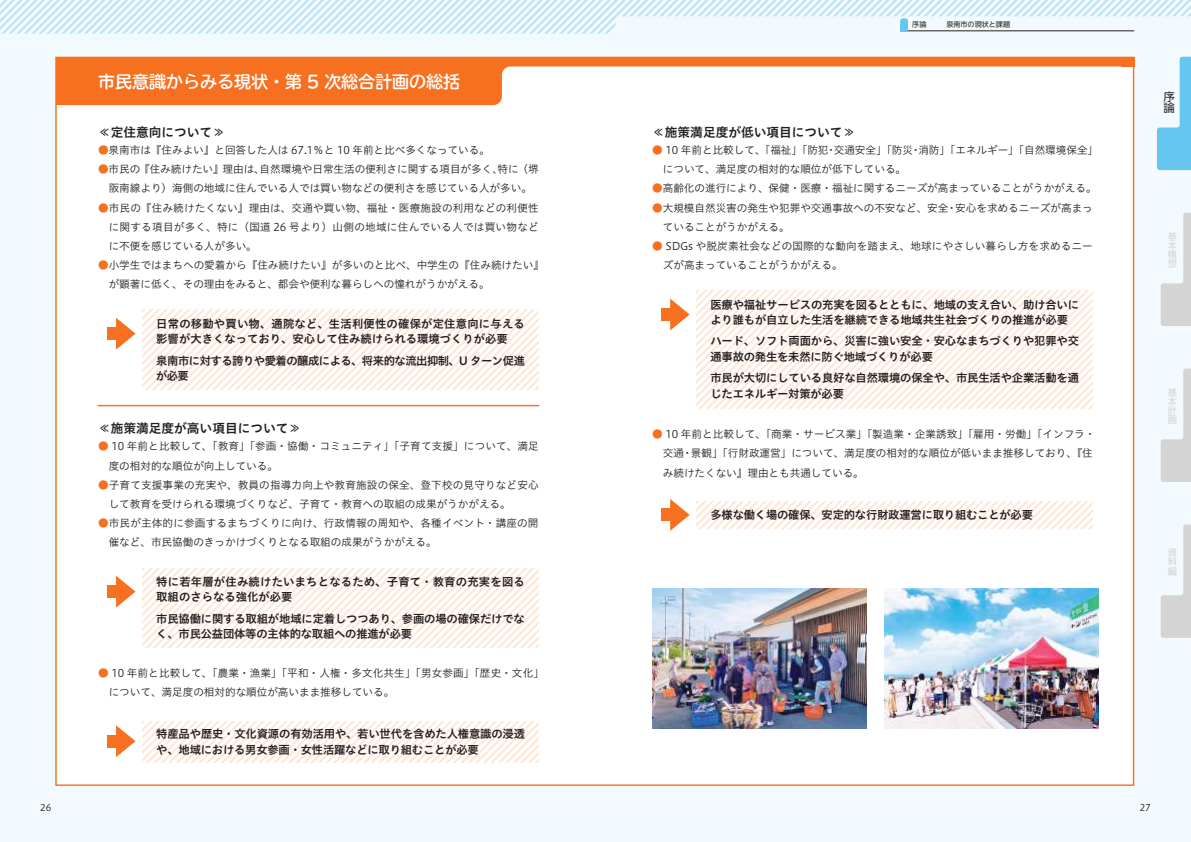
<style>
.page{position:relative;width:1191px;height:842px;background:#f2fafe}
.page>*{position:absolute;margin:0;border:0;box-sizing:border-box;transform-origin:0 0}
.t1{font:700 17px "TBUDR Go Std";color:#fff}
.t2{font:12.8px "Hiragino UD Sans Std N W6";letter-spacing:-.005em;color:#241f1f}
.t3{font:11.3px/15.6px "Hiragino UD Sans Std N W6";letter-spacing:-.015em;color:#241f1f}
.t4{font:11.3px/15.6px "Hiragino UD Sans Std N W6";letter-spacing:.015em;color:#241f1f}
.t5{font:11.3px/15.6px "Hiragino UD Sans Std N W6";letter-spacing:-.045em;color:#241f1f}
.t6{font:11.3px/11.3px "UD Shin Go NT Pro";color:#241f1f}
.t7{font:10.6px/19.1px "Hiragino UD Sans Std N W3";letter-spacing:-.005em;color:#241f1f}
.t8{font:9.2px/9.2px "UD Shin Go NT Pro";color:#d5d4d5;text-align:justify}
.t9{font:9.2px "Hiragino UD Sans Std N W3";color:#241f1f}
.t10{font:7.1px "UD Shin Go NT Pro";color:#241f1f}
.s1{color:#f67020}
</style>
<div class="page">
<svg style="left:0;top:0;width:1191px;height:34px"></svg>
<svg style="left:1160px;top:213px;width:31px;height:113px"></svg>
<svg style="left:1160px;top:369px;width:31px;height:113px"></svg>
<svg style="left:1160px;top:524px;width:31px;height:114px"></svg>
<svg style="left:1157px;top:57px;width:34px;height:113px"></svg>
<div style="left:55px;top:57px;width:1079px;height:729px;background:#fff;border:1px solid #f67020"></div>
<svg style="left:142px;top:310px;width:397px;height:79px"></svg>
<svg style="left:142px;top:568px;width:397px;height:80px"></svg>
<svg style="left:142px;top:721px;width:397px;height:41px"></svg>
<svg style="left:76px;top:57px;width:1058px;height:48px;fill:#f67020"></svg>
<div style="left:107px;top:328px;width:14px;height:12px;background:#f67020"></div>
<svg style="left:116px;top:318px;width:20px;height:32px"></svg>
<div style="left:107px;top:585px;width:14px;height:13px;background:#f67020"></div>
<svg style="left:116px;top:576px;width:20px;height:32px"></svg>
<div style="left:107px;top:735px;width:14px;height:12px;background:#f67020"></div>
<svg style="left:116px;top:725px;width:20px;height:32px"></svg>
<div style="left:56px;top:57px;width:20px;height:48px;background:#f67020"></div>
<hr style="left:98px;top:405px;width:441px;height:1px;background:#f67020">
<svg style="left:696px;top:291px;width:397px;height:117px"></svg>
<svg style="left:696px;top:501px;width:397px;height:27px"></svg>
<div style="left:661px;top:308px;width:14px;height:13px;background:#f67020"></div>
<svg style="left:670px;top:299px;width:19px;height:31px"></svg>
<div style="left:661px;top:509px;width:14px;height:12px;background:#f67020"></div>
<svg style="left:670px;top:499px;width:19px;height:32px"></svg>
<div style="left:1121px;top:57px;width:13px;height:9px;background:#f67020"></div>
<img style="left:652px;top:588px;width:214px;height:140px">
<img style="left:884px;top:588px;width:214px;height:140px">
<h1 class="t1" style="left:98px;top:67px;width:363px">市民意識からみる現状・第 5 次総合計画の総括</h1>
<p class="t2" style="left:98px;top:122px;width:128px">≪定住意向について≫</p>
<p class="t7" style="left:98px;top:140px;width:393px"><span class="s1">●</span>泉南市は『住みよい』と回答した人は 67.1％と 10 年前と比べ多くなっている。</p>
<p class="t7" style="left:98px;top:159px;width:442px;text-align:center"><span class="s1">●</span>市民の『住み続けたい』理由は、自然環境や日常生活の便利さに関する項目が多く、特に（堺阪南線より）海側の地域に住んでいる人では買い物などの便利さを感じている人が多い。</p>
<p class="t7" style="left:109px;top:197px;width:432px;text-align:justify;text-indent:-11px"><span class="s1">●</span>市民の『住み続けたくない』理由は、交通や買い物、福祉・医療施設の利用などの利便性に関する項目が多く、特に（国道 26 号より）山側の地域に住んでいる人では買い物などに不便を感じている人が多い。</p>
<p class="t7" style="left:109px;top:255px;width:437px;text-indent:-11px"><span class="s1">●</span>小学生ではまちへの愛着から『住み続けたい』が多いのと比べ、中学生の『住み続けたい』が顕著に低く、その理由をみると、都会や便利な暮らしへの憧れがうかがえる。</p>
<p class="t3" style="left:156px;top:315px;width:370px">日常の移動や買い物、通院など、生活利便性の確保が定住意向に与える影響が大きくなっており、安心して住み続けられる環境づくりが必要</p>
<p class="t5" style="left:156px;top:352px;width:370px">泉南市に対する誇りや愛着の醸成による、将来的な流出抑制、U ターン促進が必要</p>
<p class="t2" style="left:98px;top:418px;width:205px">≪施策満足度が高い項目について≫</p>
<p class="t7" style="left:109px;top:436px;width:431px;text-indent:-11px"><span class="s1">●</span> 10 年前と比較して、「教育」「参画・協働・コミュニティ」「子育て支援」について、満足度の相対的な順位が向上している。</p>
<p class="t7" style="left:109px;top:474px;width:431px;text-indent:-11px"><span class="s1">●</span>子育て支援事業の充実や、教員の指導力向上や教育施設の保全、登下校の見守りなど安心して教育を受けられる環境づくりなど、子育て・教育への取組の成果がうかがえる。</p>
<p class="t7" style="left:109px;top:513px;width:431px;text-indent:-11px"><span class="s1">●</span>市民が主体的に参画するまちづくりに向け、行政情報の周知や、各種イベント・講座の開催など、市民協働のきっかけづくりとなる取組の成果がうかがえる。</p>
<p class="t4" style="left:156px;top:573px;width:370px">特に若年層が住み続けたいまちとなるため、子育て・教育の充実を図る取組のさらなる強化が必要</p>
<p class="t3" style="left:156px;top:610px;width:370px">市民協働に関する取組が地域に定着しつつあり、参画の場の確保だけでなく、市民公益団体等の主体的な取組への推進が必要</p>
<p class="t7" style="left:109px;top:662px;width:437px;text-indent:-11px"><span class="s1">●</span> 10 年前と比較して、「農業・漁業」「平和・人権・多文化共生」「男女参画」「歴史・文化」について、満足度の相対的な順位が高いまま推移している。</p>
<p class="t3" style="left:156px;top:725px;width:370px">特産品や歴史・文化資源の有効活用や、若い世代を含めた人権意識の浸透や、地域における男女参画・女性活躍などに取り組むことが必要</p>
<p class="t10" style="left:912px;top:19px;width:16px">序論</p>
<p class="t10" style="left:946px;top:19px;width:65px">泉南市の現状と課題</p>
<p class="t2" style="left:652px;top:122px;width:205px">≪施策満足度が低い項目について≫</p>
<p class="t7" style="left:663px;top:140px;width:437px;text-indent:-11px"><span class="s1">●</span> 10 年前と比較して、「福祉」「防犯・交通安全」「防災・消防」「エネルギー」「自然環境保全」について、満足度の相対的な順位が低下している。</p>
<p class="t7" style="left:652px;top:178px;width:446px"><span class="s1">●</span>高齢化の進行により、保健・医療・福祉に関するニーズが高まっていることがうかがえる。</p>
<p class="t7" style="left:663px;top:197px;width:431px;text-indent:-11px"><span class="s1">●</span>大規模自然災害の発生や犯罪や交通事故への不安など、安全・安心を求めるニーズが高まっていることがうかがえる。</p>
<p class="t7" style="left:663px;top:236px;width:431px;text-indent:-11px"><span class="s1">●</span> SDGs や脱炭素社会などの国際的な動向を踏まえ、地球にやさしい暮らし方を求めるニーズが高まっていることがうかがえる。</p>
<p class="t3" style="left:710px;top:296px;width:370px">医療や福祉サービスの充実を図るとともに、地域の支え合い、助け合いにより誰もが自立した生活を継続できる地域共生社会づくりの推進が必要</p>
<p class="t3" style="left:710px;top:333px;width:370px">ハード、ソフト両面から、災害に強い安全・安心なまちづくりや犯罪や交通事故の発生を未然に防ぐ地域づくりが必要</p>
<p class="t3" style="left:710px;top:370px;width:370px">市民が大切にしている良好な自然環境の保全や、市民生活や企業活動を通じたエネルギー対策が必要</p>
<p class="t7" style="left:663px;top:424px;width:434px;text-indent:-11px"><span class="s1">●</span> 10 年前と比較して、「商業・サービス業」「製造業・企業誘致」「雇用・労働」「インフラ・交通・景観」「行財政運営」について、満足度の相対的な順位が低いまま推移しており、『住み続けたくない』理由とも共通している。</p>
<p class="t3" style="left:710px;top:506px;width:324px">多様な働く場の確保、安定的な行財政運営に取り組むことが必要</p>
<p class="t6" style="left:1163px;top:90px;width:13px">序論</p>
<p class="t8" style="left:1167px;top:231px;width:10px">基本構想</p>
<p class="t8" style="left:1167px;top:387px;width:10px">基本計画</p>
<p class="t8" style="left:1167px;top:548px;width:10px">資料編</p>
<p class="t9" style="left:40px;top:801px;width:13px">26</p>
<p class="t9" style="left:1139px;top:801px;width:13px">27</p>
</div>
